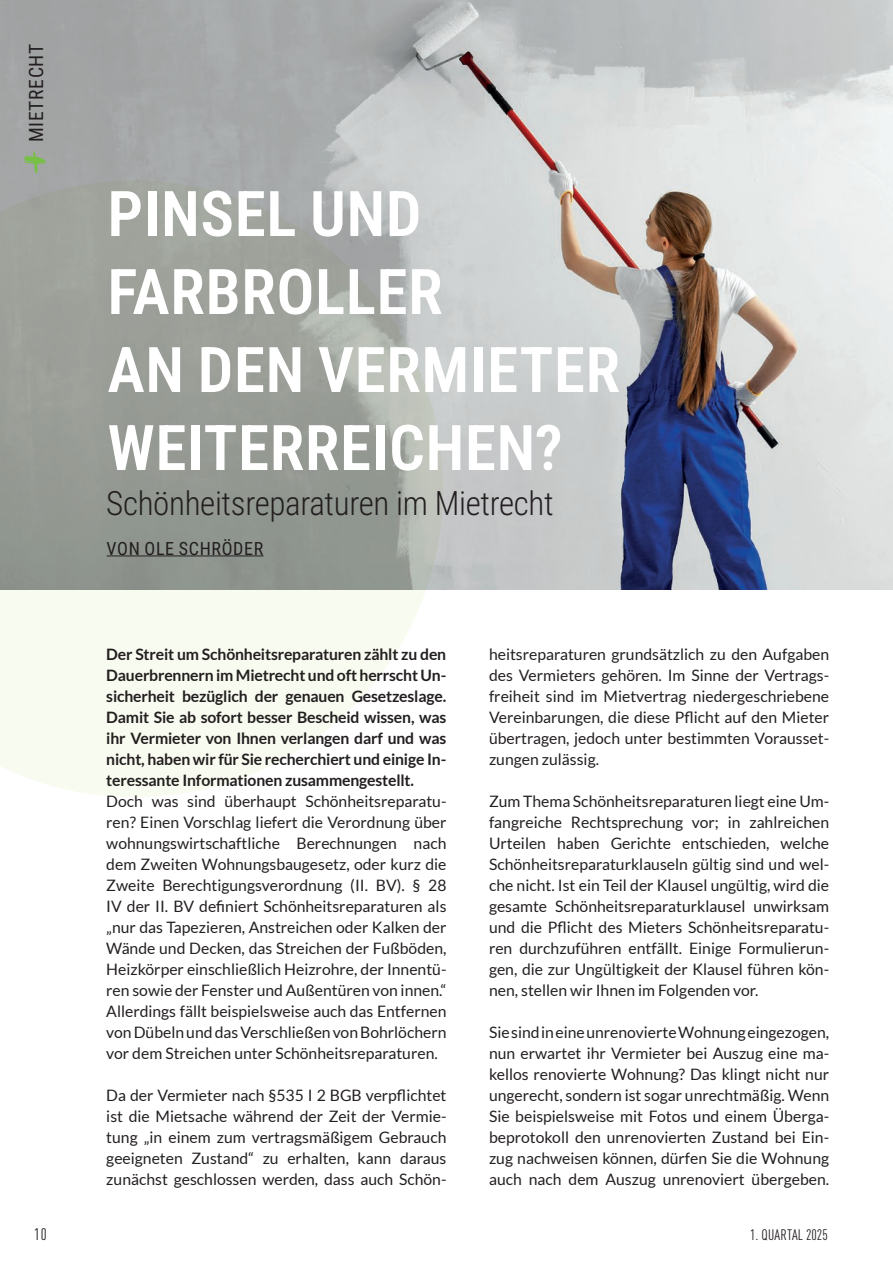
<style>
.page{position:relative;width:893px;height:1263px;background:#fff}
.page>*{position:absolute;margin:0;border:0;box-sizing:border-box;transform-origin:0 0}
.t1{font:600 63px "Roboto Condensed";letter-spacing:.01em;color:#fff}
.t2{font:300 33px "Roboto Condensed";letter-spacing:-.01em;color:#231f20}
.Überschriften{font:19.5px "Roboto Condensed";letter-spacing:.035em;color:#231f20}
.t3{font:18px "Roboto Condensed";letter-spacing:.035em;color:#231f20}
.t4{font:condensed 16.5px "DIN Pro";color:#231f20}
.Zwischenüberschrift_kursiv{font:15.75px/21px "Lato";color:#231f20;text-align:justify}
.Zwischenüberschrift_kursiv-2{font:700 15.75px/21px "Lato";letter-spacing:-.01em;color:#231f20;text-align:justify}
.t5{font:condensed 15px "DIN Pro";color:#231f20}
</style>
<div class="page">
<img style="left:0;top:0;width:893px;height:590px">
<svg style="left:0;top:181px;width:443px;height:616px"></svg>
<hr style="left:107px;top:555px;width:157px;height:1px;background:#231f20">
<svg style="left:24px;top:151px;width:22px;height:23px"></svg>
<p class="Überschriften" style="left:23px;top:142px;width:100px;rotate:-90deg">MIETRECHT</p>
<p class="t1" style="left:107px;top:169px;width:316px">PINSEL UND</p>
<p class="t1" style="left:107px;top:247px;width:337px">FARBROLLER</p>
<p class="t1" style="left:107px;top:325px;width:514px">AN DEN VERMIETER</p>
<p class="t1" style="left:107px;top:403px;width:457px">WEITERREICHEN?</p>
<p class="t2" style="left:106px;top:480px;width:449px">Schönheitsreparaturen im Mietrecht</p>
<p class="t3" style="left:107px;top:536px;width:158px">VON OLE SCHRÖDER</p>
<p class="Zwischenüberschrift_kursiv-2" style="left:106px;top:644px;width:342px">Der Streit um Schönheitsreparaturen zählt zu den Dauerbrennern im Mietrecht und oft herrscht Un&shy;sicherheit bezüglich der genauen Gesetzeslage.<br>Damit Sie ab sofort besser Bescheid wissen, was ihr Vermieter von Ihnen verlangen darf und was nicht, haben wir für Sie recherchiert und einige In&shy;teressante Informationen zusammengestellt.</p>
<p class="Zwischenüberschrift_kursiv" style="left:106px;top:791px;width:342px">Doch was sind überhaupt Schönheitsreparatu&shy;ren? Einen Vorschlag liefert die Verordnung über wohnungswirtschaftliche Berechnungen nach dem Zweiten Wohnungsbaugesetz, oder kurz die Zweite Berechtigungsverordnung (II. BV). § 28<br>IV der II. BV definiert Schönheitsreparaturen als „nur das Tapezieren, Anstreichen oder Kalken der Wände und Decken, das Streichen der Fußböden, Heizkörper einschließlich Heizrohre, der Innentü&shy;ren sowie der Fenster und Außentüren von innen.“ Allerdings fällt beispielsweise auch das Entfernen von Dübeln und das Verschließen von Bohrlöchern vor dem Streichen unter Schönheitsreparaturen.</p>
<p class="Zwischenüberschrift_kursiv" style="left:106px;top:1085px;width:342px">Da der Vermieter nach §535 I 2 BGB verpflichtet ist die Mietsache während der Zeit der Vermie&shy;tung „in einem zum vertragsmäßigem Gebrauch geeigneten Zustand“ zu erhalten, kann daraus zunächst geschlossen werden, dass auch Schön-</p>
<p class="Zwischenüberschrift_kursiv" style="left:489px;top:644px;width:342px">heitsreparaturen grundsätzlich zu den Aufgaben des Vermieters gehören. Im Sinne der Vertrags&shy;freiheit sind im Mietvertrag niedergeschriebene Vereinbarungen, die diese Pflicht auf den Mieter übertragen, jedoch unter bestimmten Vorausset&shy;zungen zulässig.</p>
<p class="Zwischenüberschrift_kursiv" style="left:489px;top:791px;width:342px">Zum Thema Schönheitsreparaturen liegt eine Um&shy;fangreiche Rechtsprechung vor; in zahlreichen Urteilen haben Gerichte entschieden, welche Schönheitsreparaturklauseln gültig sind und wel&shy;che nicht. Ist ein Teil der Klausel ungültig, wird die gesamte Schönheitsreparaturklausel unwirksam und die Pflicht des Mieters Schönheitsreparatu&shy;ren durchzuführen entfällt. Einige Formulierun&shy;gen, die zur Ungültigkeit der Klausel führen kön&shy;nen, stellen wir Ihnen im Folgenden vor.</p>
<p class="Zwischenüberschrift_kursiv" style="left:489px;top:1022px;width:342px">Sie sind in eine unrenovierte Wohnung eingezogen, nun erwartet ihr Vermieter bei Auszug eine ma&shy;kellos renovierte Wohnung? Das klingt nicht nur ungerecht, sondern ist sogar unrechtmäßig. Wenn Sie beispielsweise mit Fotos und einem Überga&shy;beprotokoll den unrenovierten Zustand bei Ein&shy;zug nachweisen können, dürfen Sie die Wohnung auch nach dem Auszug unrenoviert übergeben.</p>
<p class="t4" style="left:34px;top:1222px;width:14px">10</p>
<p class="t5" style="left:750px;top:1223px;width:79px">1. QUARTAL 2025</p>
</div>
